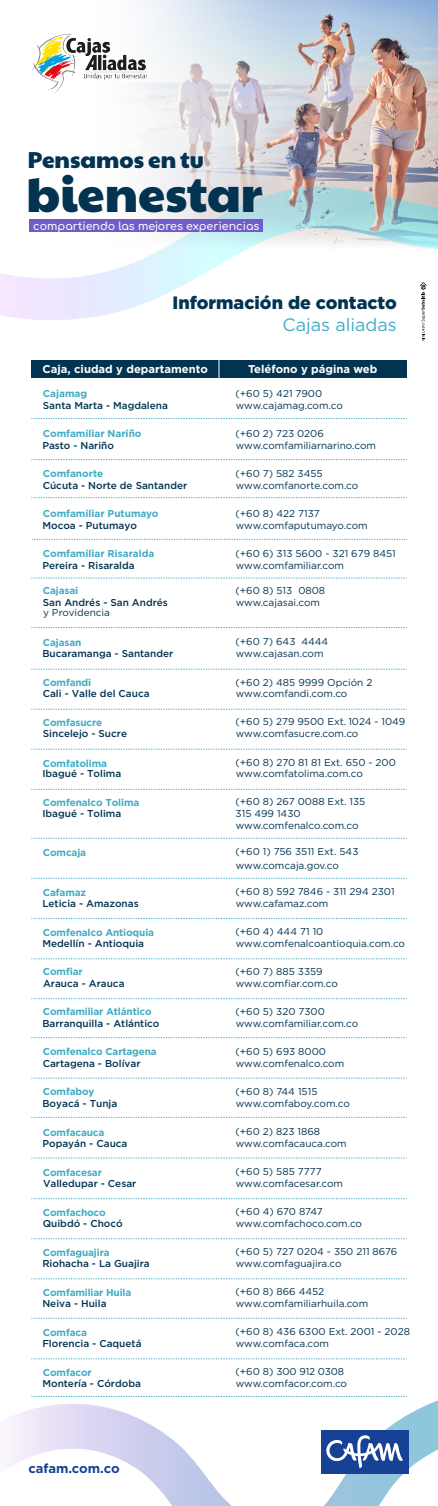
<style>
.page{position:relative;width:438px;height:1506px;background:#fff}
.page>*{position:absolute;margin:0;border:0;box-sizing:border-box;transform-origin:0 0}
.t1{font:48.69px "Paytone One";color:#023351}
.t2{font:22.62px "Paytone One";color:#023351}
.t3{font:900 17.88px "Gotham";color:#023351}
.t4{font:17.88px "Gotham";color:#41acc4}
.t5{font:700 13.06px "Gotham Pro";color:#164194}
.t6{font:700 11.25px "Gotham Pro";color:#fff}
.t7{font:600 11px "Comfortaa";color:#fff}
.t8{font:10px/12.1px "Gotham Pro";color:#023351}
.t9{font:500 10px "Gotham";color:#023351}
.t10{font:700 10px "Gotham Pro";letter-spacing:-.015em;color:#41acc4}
</style>
<div class="page">
<img style="left:0;top:0;width:438px;height:320px">
<svg style="left:7px;top:1396px;width:431px;height:110px"></svg>
<div style="left:31px;top:360px;width:375px;height:18px;background:#023351"></div>
<svg style="left:218px;top:360px;width:1px;height:18px"></svg>
<div style="left:29px;top:219px;width:234px;height:13px;background:#725cca"></div>
<img style="left:28px;top:33px;width:122px;height:60px">
<svg style="left:419px;top:282px;width:7px;height:59px"></svg>
<div style="left:320px;top:1429px;width:88px;height:44px;background:#164194"></div>
<svg style="left:326px;top:1435px;width:77px;height:33px"></svg>
<svg style="left:31px;top:418px;width:374px;height:1px"></svg>
<svg style="left:31px;top:459px;width:374px;height:1px"></svg>
<svg style="left:31px;top:497px;width:374px;height:1px"></svg>
<svg style="left:32px;top:539px;width:375px;height:1px"></svg>
<svg style="left:31px;top:578px;width:374px;height:1px"></svg>
<svg style="left:31px;top:627px;width:374px;height:1px"></svg>
<svg style="left:31px;top:669px;width:374px;height:1px"></svg>
<svg style="left:31px;top:709px;width:374px;height:1px"></svg>
<svg style="left:31px;top:749px;width:374px;height:1px"></svg>
<svg style="left:31px;top:789px;width:374px;height:1px"></svg>
<svg style="left:31px;top:838px;width:374px;height:1px"></svg>
<svg style="left:31px;top:878px;width:374px;height:1px"></svg>
<svg style="left:31px;top:918px;width:374px;height:1px"></svg>
<svg style="left:31px;top:959px;width:374px;height:1px"></svg>
<svg style="left:31px;top:998px;width:374px;height:1px"></svg>
<svg style="left:31px;top:1037px;width:374px;height:1px"></svg>
<svg style="left:31px;top:1078px;width:374px;height:1px"></svg>
<svg style="left:31px;top:1117px;width:374px;height:1px"></svg>
<svg style="left:31px;top:1238px;width:374px;height:1px"></svg>
<svg style="left:31px;top:1279px;width:374px;height:1px"></svg>
<svg style="left:31px;top:1158px;width:374px;height:1px"></svg>
<svg style="left:31px;top:1198px;width:374px;height:1px"></svg>
<svg style="left:31px;top:1359px;width:374px;height:1px"></svg>
<svg style="left:31px;top:1396px;width:375px;height:1px"></svg>
<svg style="left:31px;top:1318px;width:374px;height:1px"></svg>
<h2 class="t2" style="left:28px;top:141px;width:178px">Pensamos en tu</h2>
<h1 class="t1" style="left:27px;top:153px;width:237px">bienestar</h1>
<p class="t7" style="left:33px;top:216px;width:228px">compartiendo las mejores experiencias</p>
<h3 class="t3" style="left:172px;top:293px;width:225px">Información de contacto</h3>
<h3 class="t4" style="left:282px;top:313px;width:116px">Cajas aliadas</h3>
<p class="t6" style="left:42px;top:363px;width:167px">Caja, ciudad y departamento</p>
<p class="t6" style="left:248px;top:363px;width:131px">Teléfono y página web</p>
<p class="t10" style="left:43px;top:387px;width:46px">Cajamag</p>
<p class="t9" style="left:43px;top:398px;width:126px">Santa Marta - Magdalena</p>
<p class="t10" style="left:43px;top:428px;width:100px">Comfamiliar Nariño</p>
<p class="t9" style="left:42px;top:438px;width:73px">Pasto - Nariño</p>
<p class="t10" style="left:43px;top:468px;width:62px">Comfanorte</p>
<p class="t9" style="left:43px;top:478px;width:146px">Cúcuta - Norte de Santander</p>
<p class="t10" style="left:43px;top:508px;width:117px">Comfamiliar Putumayo</p>
<p class="t9" style="left:42px;top:518px;width:96px">Mocoa - Putumayo</p>
<p class="t10" style="left:43px;top:547px;width:113px">Comfamiliar Risaralda</p>
<p class="t9" style="left:42px;top:558px;width:94px">Pereira - Risaralda</p>
<p class="t10" style="left:43px;top:585px;width:37px">Cajasai</p>
<p class="t9" style="left:43px;top:596px;width:126px">San Andrés - San Andrés</p>
<p class="t8" style="left:43px;top:606px;width:68px">y Providencia</p>
<p class="t10" style="left:43px;top:636px;width:40px">Cajasan</p>
<p class="t9" style="left:42px;top:647px;width:132px">Bucaramanga - Santander</p>
<p class="t10" style="left:43px;top:676px;width:50px">Comfandi</p>
<p class="t9" style="left:43px;top:687px;width:108px">Cali - Valle del Cauca</p>
<p class="t10" style="left:43px;top:716px;width:61px">Comfasucre</p>
<p class="t9" style="left:43px;top:727px;width:86px">Sincelejo - Sucre</p>
<p class="t10" style="left:43px;top:757px;width:66px">Comfatolima</p>
<p class="t9" style="left:42px;top:767px;width:80px">Ibagué - Tolima</p>
<p class="t10" style="left:43px;top:796px;width:98px">Comfenalco Tolima</p>
<p class="t9" style="left:42px;top:807px;width:80px">Ibagué - Tolima</p>
<p class="t10" style="left:43px;top:846px;width:45px">Comcaja</p>
<p class="t10" style="left:43px;top:886px;width:45px">Cafamaz</p>
<p class="t9" style="left:42px;top:897px;width:98px">Leticia - Amazonas</p>
<p class="t10" style="left:43px;top:926px;width:113px">Comfenalco Antioquia</p>
<p class="t9" style="left:42px;top:937px;width:103px">Medellín - Antioquia</p>
<p class="t10" style="left:43px;top:966px;width:41px">Comfiar</p>
<p class="t9" style="left:43px;top:977px;width:83px">Arauca - Arauca</p>
<p class="t10" style="left:43px;top:1006px;width:110px">Comfamiliar Atlántico</p>
<p class="t9" style="left:42px;top:1017px;width:119px">Barranquilla - Atlántico</p>
<p class="t10" style="left:43px;top:1046px;width:115px">Comfenalco Cartagena</p>
<p class="t9" style="left:43px;top:1057px;width:99px">Cartagena - Bolívar</p>
<p class="t10" style="left:43px;top:1086px;width:53px">Comfaboy</p>
<p class="t9" style="left:42px;top:1097px;width:76px">Boyacá - Tunja</p>
<p class="t10" style="left:43px;top:1126px;width:63px">Comfacauca</p>
<p class="t9" style="left:42px;top:1137px;width:86px">Popayán - Cauca</p>
<p class="t10" style="left:43px;top:1166px;width:60px">Comfacesar</p>
<p class="t9" style="left:43px;top:1177px;width:95px">Valledupar - Cesar</p>
<p class="t10" style="left:43px;top:1206px;width:64px">Comfachoco</p>
<p class="t9" style="left:43px;top:1217px;width:82px">Quibdó - Chocó</p>
<p class="t10" style="left:43px;top:1246px;width:68px">Comfaguajira</p>
<p class="t9" style="left:42px;top:1257px;width:109px">Riohacha - La Guajira</p>
<p class="t10" style="left:43px;top:1286px;width:90px">Comfamiliar Huila</p>
<p class="t9" style="left:42px;top:1297px;width:66px">Neiva - Huila</p>
<p class="t10" style="left:43px;top:1326px;width:46px">Comfaca</p>
<p class="t9" style="left:42px;top:1337px;width:101px">Florencia - Caquetá</p>
<p class="t10" style="left:43px;top:1366px;width:50px">Comfacor</p>
<p class="t9" style="left:42px;top:1377px;width:100px">Montería - Córdoba</p>
<h3 class="t5" style="left:28px;top:1461px;width:93px">cafam.com.co</h3>
<p class="t8" style="left:235px;top:387px;width:109px;line-height:11.9px">(+60 5) 421 7900 www.cajamag.com.co</p>
<p class="t8" style="left:235px;top:427px;width:142px;line-height:11.9px">(+60 2) 723 0206 www.comfamiliarnarino.com</p>
<p class="t8" style="left:235px;top:467px;width:124px;line-height:11.9px">(+60 7) 582 3455 www.comfanorte.com.co</p>
<p class="t8" style="left:235px;top:507px;width:134px;line-height:11.9px">(+60 8) 422 7137 www.comfaputumayo.com</p>
<p class="t8" style="left:235px;top:547px;width:162px">(+60 6) 313 5600 - 321 679 8451 www.comfamiliar.com</p>
<p class="t8" style="left:235px;top:585px;width:91px">(+60 8) 513 0808 www.cajasai.com</p>
<p class="t8" style="left:235px;top:636px;width:94px">(+60 7) 643 4444 www.cajasan.com</p>
<p class="t8" style="left:235px;top:676px;width:138px;line-height:11.9px">(+60 2) 485 9999 Opción 2 www.comfandi.com.co</p>
<p class="t8" style="left:235px;top:716px;width:171px">(+60 5) 279 9500 Ext. 1024 - 1049 www.comfasucre.com.co</p>
<p class="t8" style="left:235px;top:756px;width:162px;line-height:11.7px">(+60 8) 270 81 81 Ext. 650 - 200 www.comfatolima.com.co</p>
<p class="t8" style="left:235px;top:796px;width:131px">(+60 8) 267 0088 Ext. 135<br>315 499 1430</p>
<p class="t8" style="left:235px;top:819px;width:124px">www.comfenalco.com.co</p>
<p class="t8" style="left:235px;top:845px;width:124px;line-height:13.2px">(+60 1) 756 3511 Ext. 543 www.comcaja.gov.co</p>
<p class="t8" style="left:235px;top:886px;width:160px">(+60 8) 592 7846 - 311 294 2301 www.cafamaz.com</p>
<p class="t8" style="left:235px;top:926px;width:171px">(+60 4) 444 71 10 www.comfenalcoantioquia.com.co</p>
<p class="t8" style="left:235px;top:965px;width:104px">(+60 7) 885 3359 www.comfiar.com.co</p>
<p class="t8" style="left:235px;top:1005px;width:124px;line-height:12.4px">(+60 5) 320 7300 www.comfamiliar.com.co</p>
<p class="t8" style="left:235px;top:1045px;width:110px">(+60 5) 693 8000 www.comfenalco.com</p>
<p class="t8" style="left:235px;top:1085px;width:116px">(+60 8) 744 1515 www.comfaboy.com.co</p>
<p class="t8" style="left:235px;top:1126px;width:113px">(+60 2) 823 1868 www.comfacauca.com</p>
<p class="t8" style="left:235px;top:1166px;width:109px">(+60 5) 585 7777 www.comfacesar.com</p>
<p class="t8" style="left:235px;top:1206px;width:128px">(+60 4) 670 8747 www.comfachoco.com.co</p>
<p class="t8" style="left:235px;top:1246px;width:163px">(+60 5) 727 0204 - 350 211 8676 www.comfaguajira.co</p>
<p class="t8" style="left:235px;top:1286px;width:134px">(+60 8) 866 4452 www.comfamiliarhuila.com</p>
<p class="t8" style="left:235px;top:1326px;width:176px">(+60 8) 436 6300 Ext. 2001 - 2028 www.comfaca.com</p>
<p class="t8" style="left:235px;top:1366px;width:113px">(+60 8) 300 912 0308 www.comfacor.com.co</p>
</div>
